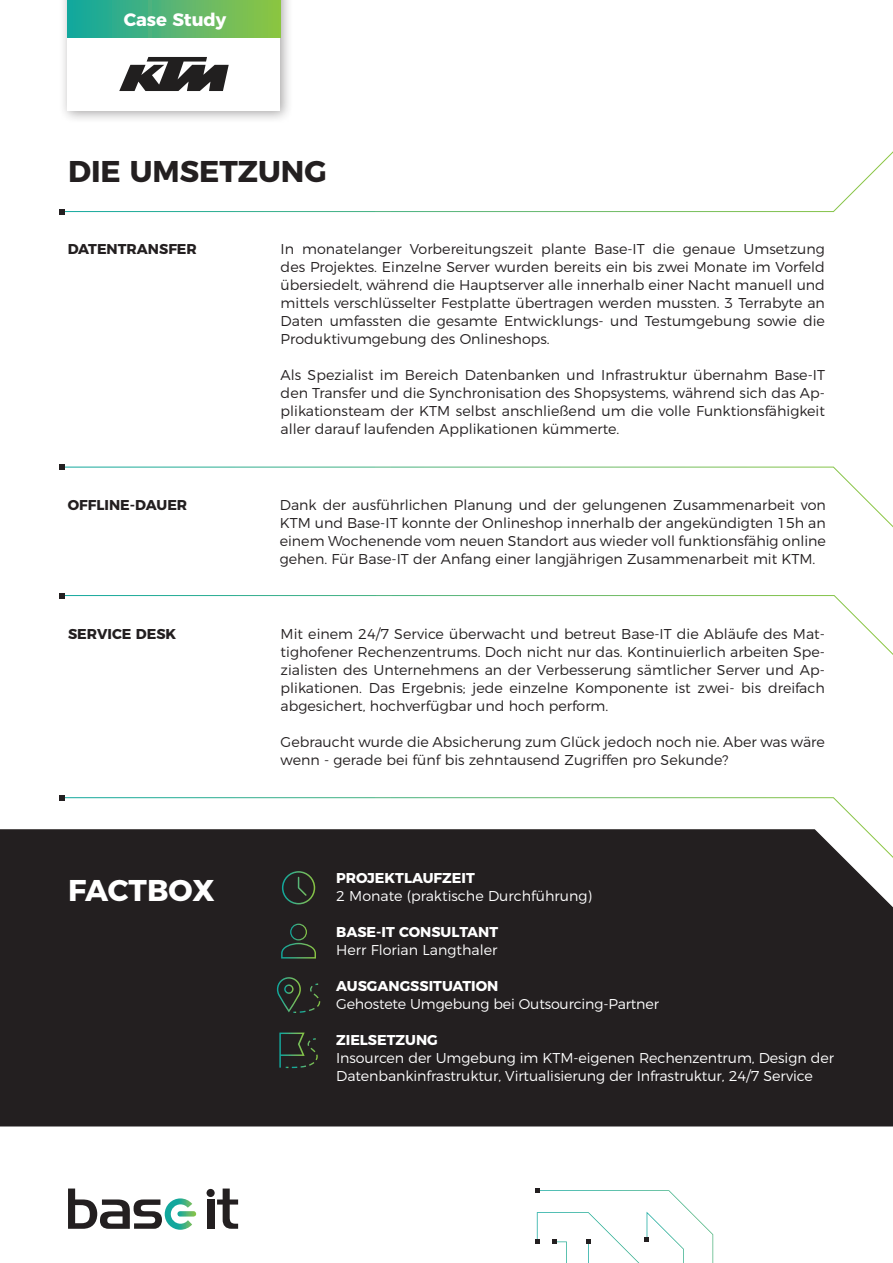
<style>
.page{position:relative;width:893px;height:1263px;background:#fff}
.page>*{position:absolute;margin:0;border:0;box-sizing:border-box;transform-origin:0 0}
.t1{font:700 30px "Montserrat";color:#231f20}
.t2{font:700 30px "Montserrat";color:#fff}
.t3{font:700 18px "Montserrat";letter-spacing:-.005em;color:#fff}
.t4{font:300 14.25px/18px "Montserrat";color:#231f20;text-align:justify}
.t5{font:300 14.25px/18px "Montserrat";letter-spacing:-.005em;color:#fff}
.t6{font:700 14.25px "Montserrat";color:#fff}
.t7{font:700 14.25px "Montserrat";color:#231f20}
</style>
<div class="page">
<div style="left:207px;top:1199px;width:7px;height:30px;background:#231f20"></div>
<div style="left:207px;top:1189px;width:8px;height:8px;background:#231f20;border-radius:50%"></div>
<svg style="left:217px;top:1188px;width:21px;height:41px"></svg>
<svg style="left:68px;top:1188px;width:128px;height:42px"></svg>
<svg style="left:535px;top:1188px;width:179px;height:75px"></svg>
<div style="left:0;top:829px;width:893px;height:298px;background:#231f20"></div>
<svg style="left:64px;top:151px;width:829px;height:61px"></svg>
<svg style="left:59px;top:209px;width:5px;height:5px"></svg>
<svg style="left:64px;top:466px;width:829px;height:62px"></svg>
<svg style="left:59px;top:464px;width:5px;height:6px"></svg>
<svg style="left:61px;top:595px;width:832px;height:60px"></svg>
<svg style="left:60px;top:593px;width:5px;height:5px"></svg>
<svg style="left:61px;top:797px;width:832px;height:73px"></svg>
<svg style="left:59px;top:795px;width:5px;height:5px"></svg>
<svg style="left:282px;top:871px;width:33px;height:33px"></svg>
<svg style="left:277px;top:977px;width:43px;height:36px;background:#29322a"></svg>
<svg style="left:279px;top:1032px;width:39px;height:36px"></svg>
<svg style="left:281px;top:924px;width:35px;height:34px"></svg>
<div style="left:59px;top:0;width:235px;height:124px;background:#231f20;opacity:.4"></div>
<div style="left:68px;top:0;width:212px;height:111px;background:#fff"></div>
<div style="left:68px;top:0;width:212px;height:37px;background:linear-gradient(to right,#13a6a2,#93c543)"></div>
<svg style="left:119px;top:57px;width:110px;height:34px"></svg>
<p class="t3" style="left:124px;top:5px;width:104px">Case Study</p>
<h1 class="t1" style="left:68px;top:147px;width:260px">DIE UMSETZUNG</h1>
<p class="t7" style="left:68px;top:237px;width:131px">DATENTRANSFER</p>
<p class="t4" style="left:281px;top:239px;width:546px">In monatelanger Vorbereitungszeit plante Base-IT die genaue Umsetzung des Projektes. Einzelne Server wurden bereits ein bis zwei Monate im Vorfeld übersiedelt, während die Hauptserver alle innerhalb einer Nacht manuell und mittels verschlüsselter Festplatte übertragen werden mussten. 3 Terrabyte an Daten umfassten die gesamte Entwicklungs- und Testumgebung sowie die Produktivumgebung des Onlineshops.</p>
<p class="t4" style="left:281px;top:365px;width:546px">Als Spezialist im Bereich Datenbanken und Infrastruktur übernahm Base-IT den Transfer und die Synchronisation des Shopsystems, während sich das Ap&shy;plikationsteam der KTM selbst anschließend um die volle Funktionsfähigkeit aller darauf laufenden Applikationen kümmerte.</p>
<p class="t7" style="left:68px;top:493px;width:121px">OFFLINE-DAUER</p>
<p class="t4" style="left:280px;top:495px;width:548px">Dank der ausführlichen Planung und der gelungenen Zusammenarbeit von KTM und Base-IT konnte der Onlineshop innerhalb der angekündigten 15h an einem Wochenende vom neuen Standort aus wieder voll funktionsfähig online gehen. Für Base-IT der Anfang einer langjährigen Zusammenarbeit mit KTM.</p>
<p class="t7" style="left:68px;top:622px;width:110px">SERVICE DESK</p>
<p class="t4" style="left:281px;top:624px;width:546px">Mit einem 24/7 Service überwacht und betreut Base-IT die Abläufe des Mat&shy;tighofener Rechenzentrums. Doch nicht nur das. Kontinuierlich arbeiten Spe&shy;zialisten des Unternehmens an der Verbesserung sämtlicher Server und Ap&shy;plikationen. Das Ergebnis; jede einzelne Komponente ist zwei- bis dreifach abgesichert, hochverfügbar und hoch perform.</p>
<p class="t4" style="left:281px;top:732px;width:546px">Gebraucht wurde die Absicherung zum Glück jedoch noch nie. Aber was wäre wenn - gerade bei fünf bis zehntausend Zugriffen pro Sekunde?</p>
<h1 class="t2" style="left:68px;top:865px;width:148px">FACTBOX</h1>
<p class="t6" style="left:336px;top:866px;width:140px">PROJEKTLAUFZEIT</p>
<p class="t5" style="left:336px;top:886px;width:257px">2 Monate (praktische Durchführung)</p>
<p class="t6" style="left:336px;top:920px;width:163px">BASE-IT CONSULTANT</p>
<p class="t5" style="left:336px;top:940px;width:163px">Herr Florian Langthaler</p>
<p class="t6" style="left:336px;top:974px;width:164px">AUSGANGSSITUATION</p>
<p class="t5" style="left:336px;top:994px;width:324px">Gehostete Umgebung bei Outsourcing-Partner</p>
<p class="t6" style="left:336px;top:1028px;width:103px">ZIELSETZUNG</p>
<p class="t5" style="left:336px;top:1048px;width:499px">Insourcen der Umgebung im KTM-eigenen Rechenzentrum, Design der<br>Datenbankinfrastruktur, Virtualisierung der Infrastruktur, 24/7 Service</p>
</div>
